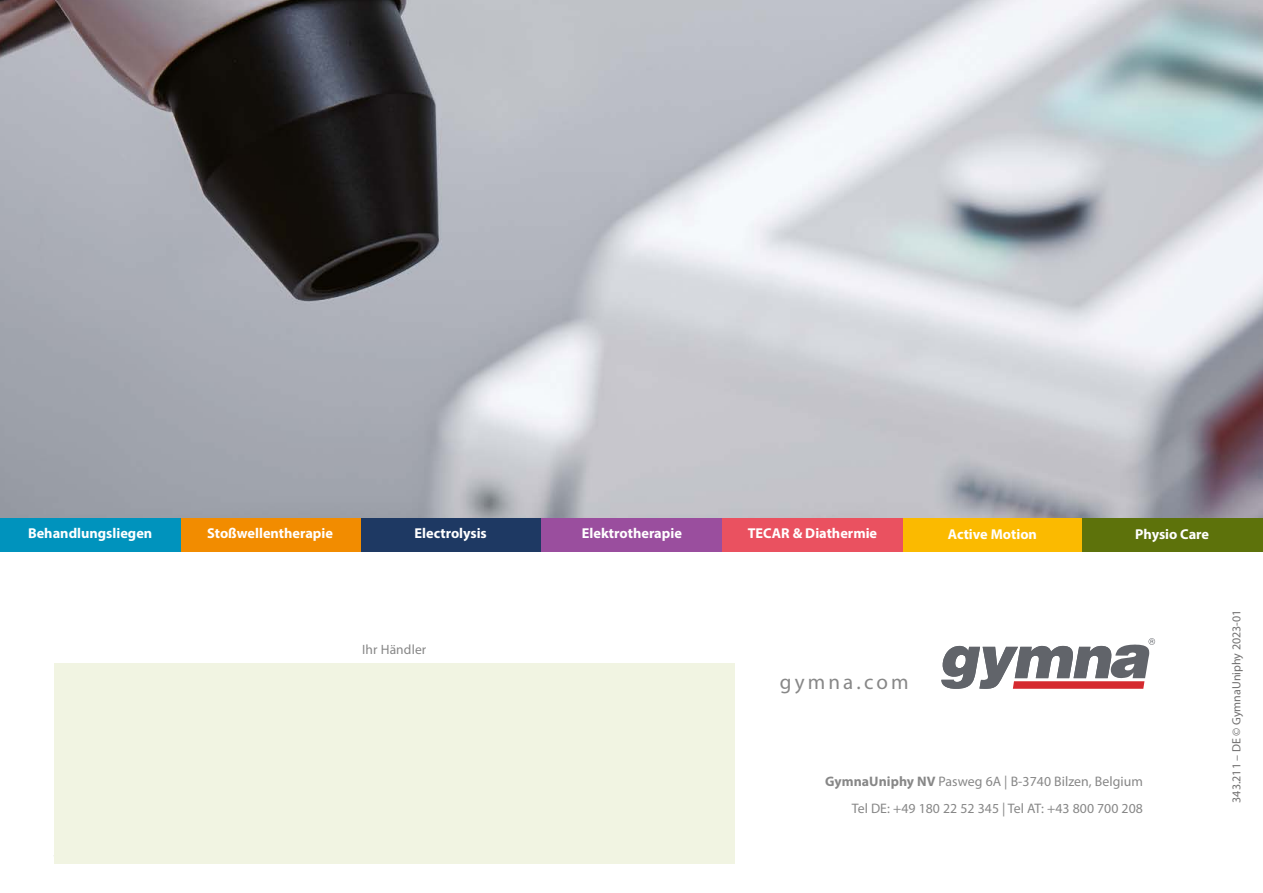
<style>
.page{position:relative;width:1263px;height:893px;background:#fff}
.page>*{position:absolute;margin:0;border:0;box-sizing:border-box;transform-origin:0 0}
.t1{font:21px "Myriad Pro";letter-spacing:.15em;color:#878787}
.t2{font:700 14.4px "Myriad Pro";color:#fff}
.t3{font:13.8px/27px "Myriad Pro";letter-spacing:.005em;color:#878787;text-align:right}
.t4{font:13.5px "Myriad Pro";letter-spacing:.01em;color:#878787}
.t5{font:12px "Myriad Pro";color:#706f6f}
.s1{font-weight:700}
</style>
<div class="page">
<img style="left:0;top:0;width:1263px;height:518px">
<div style="left:903px;top:518px;width:200px;height:34px;background:#fbba00"></div>
<div style="left:1082px;top:518px;width:181px;height:34px;background:#5d720b"></div>
<div style="left:531px;top:518px;width:201px;height:34px;background:#9a4e9e"></div>
<div style="left:360px;top:518px;width:181px;height:34px;background:#1e3963"></div>
<div style="left:722px;top:518px;width:181px;height:34px;background:#ea5160"></div>
<div style="left:180px;top:518px;width:180px;height:34px;background:#f28c00"></div>
<div style="left:0;top:518px;width:180px;height:34px;background:#0093bd"></div>
<svg style="left:941px;top:638px;width:214px;height:51px"></svg>
<div style="left:54px;top:663px;width:680px;height:201px;background:#f1f4e2"></div>
<p class="t2" style="left:28px;top:524px;width:126px">Behandlungsliegen</p>
<p class="t2" style="left:207px;top:524px;width:127px">Stoßwellentherapie</p>
<p class="t2" style="left:414px;top:524px;width:74px">Electrolysis</p>
<p class="t2" style="left:582px;top:524px;width:101px">Elektrotherapie</p>
<p class="t2" style="left:748px;top:524px;width:131px">TECAR &amp; Diathermie</p>
<p class="t2" style="left:948px;top:525px;width:91px">Active Motion</p>
<p class="t2" style="left:1135px;top:525px;width:75px">Physio Care</p>
<p class="t4" style="left:362px;top:641px;width:66px">Ihr Händler</p>
<h1 class="t1" style="left:780px;top:669px;width:130px">gymna.com</h1>
<p class="t3" style="left:825px;top:768px;width:319px"><span class="s1">GymnaUniphy NV</span> Pasweg 6A | B-3740 Bilzen, Belgium<br>Tel DE: +49 180 22 52 345 | Tel AT: +43 800 700 208</p>
<p class="t5" style="left:1229px;top:803px;width:194px;rotate:-90deg">343.211 – DE © GymnaUniphy 2023-01</p>
</div>
